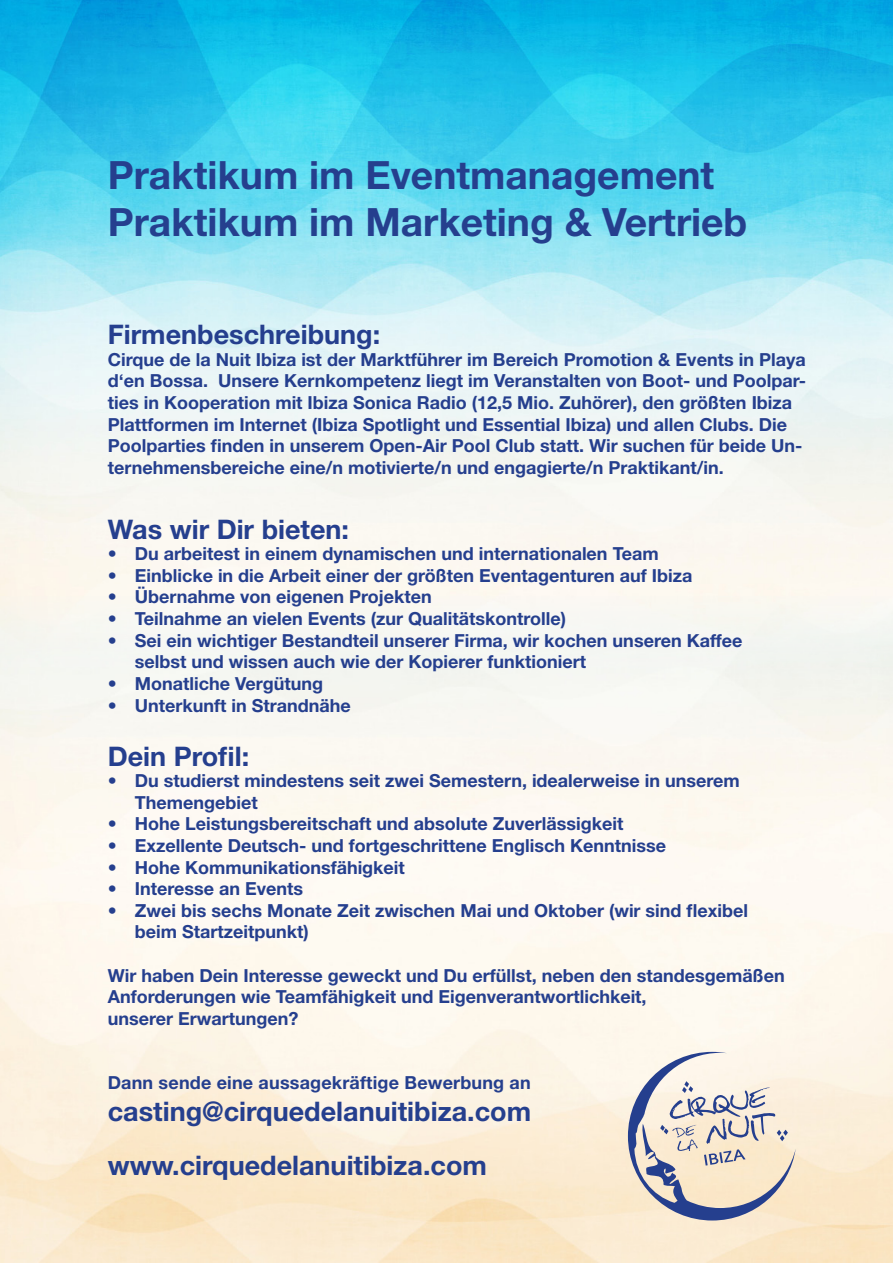
<style>
.page{position:relative;width:893px;height:1263px;background:#fff}
.page>*{position:absolute;margin:0;border:0;box-sizing:border-box;transform-origin:0 0}
.t1{font:700 39px "Helvetica Neue LT Std";color:#253f8e}
.t2{font:700 27px "Helvetica Neue LT Std";color:#253f8e}
.t3{font:700 18px/21.6px "Helvetica Neue LT Std";color:#253f8e}
</style>
<div class="page">
<img style="left:0;top:0;width:893px;height:596px">
<svg style="left:628px;top:1052px;width:168px;height:168px;background:#d6cfca"></svg>
<p class="t1" style="left:108px;top:151px;width:608px">Praktikum im Eventmanagement</p>
<p class="t1" style="left:108px;top:198px;width:641px">Praktikum im Marketing &amp; Vertrieb</p>
<p class="t2" style="left:108px;top:318px;width:274px">Firmenbeschreibung:</p>
<p class="t3" style="left:108px;top:348px;width:700px">Cirque de la Nuit Ibiza ist der Marktführer im Bereich Promotion &amp; Events in Playa d‘en Bossa. Unsere Kernkompetenz liegt im Veranstalten von Boot- und Poolpar&shy;ties in Kooperation mit Ibiza Sonica Radio (12,5 Mio. Zuhörer), den größten Ibiza Plattformen im Internet (Ibiza Spotlight und Essential Ibiza) und allen Clubs. Die Poolparties finden in unserem Open-Air Pool Club statt. Wir suchen für beide Un&shy;ternehmensbereiche eine/n motivierte/n und engagierte/n Praktikant/in.</p>
<p class="t2" style="left:108px;top:512px;width:243px">Was wir Dir bieten:</p>
<p class="t3" style="left:108px;top:543px;width:552px">• Du arbeitest in einem dynamischen und internationalen Team</p>
<p class="t3" style="left:108px;top:564px;width:586px">• Einblicke in die Arbeit einer der größten Eventagenturen auf Ibiza</p>
<p class="t3" style="left:108px;top:586px;width:326px">• Übernahme von eigenen Projekten</p>
<p class="t3" style="left:108px;top:607px;width:460px">• Teilnahme an vielen Events (zur Qualitätskontrolle)</p>
<p class="t3" style="left:135px;top:629px;width:609px;text-indent:-27px">• Sei ein wichtiger Bestandteil unserer Firma, wir kochen unseren Kaffee selbst und wissen auch wie der Kopierer funktioniert</p>
<p class="t3" style="left:108px;top:672px;width:217px">• Monatliche Vergütung</p>
<p class="t3" style="left:108px;top:694px;width:245px">• Unterkunft in Strandnähe</p>
<p class="t2" style="left:108px;top:739px;width:143px">Dein Profil:</p>
<p class="t3" style="left:135px;top:769px;width:607px;text-indent:-27px">• Du studierst mindestens seit zwei Semestern, idealerweise in unserem<br>Themengebiet</p>
<p class="t3" style="left:108px;top:813px;width:517px">• Hohe Leistungsbereitschaft und absolute Zuverlässigkeit</p>
<p class="t3" style="left:108px;top:834px;width:560px">• Exzellente Deutsch- und fortgeschrittene Englisch Kenntnisse</p>
<p class="t3" style="left:108px;top:856px;width:299px">• Hohe Kommunikationsfähigkeit</p>
<p class="t3" style="left:108px;top:877px;width:197px">• Interesse an Events</p>
<p class="t3" style="left:135px;top:899px;width:615px;text-indent:-27px">• Zwei bis sechs Monate Zeit zwischen Mai und Oktober (wir sind flexibel beim Startzeitpunkt)</p>
<p class="t3" style="left:108px;top:964px;width:678px">Wir haben Dein Interesse geweckt und Du erfüllst, neben den standesgemäßen<br>Anforderungen wie Teamfähigkeit und Eigenverantwortlichkeit,</p>
<p class="t3" style="left:108px;top:1007px;width:192px">unserer Erwartungen?</p>
<p class="t3" style="left:108px;top:1071px;width:425px">Dann sende eine aussagekräftige Bewerbung an</p>
<p class="t2" style="left:108px;top:1095px;width:425px">casting@cirquedelanuitibiza.com</p>
<p class="t2" style="left:108px;top:1149px;width:381px">www.cirquedelanuitibiza.com</p>
</div>
